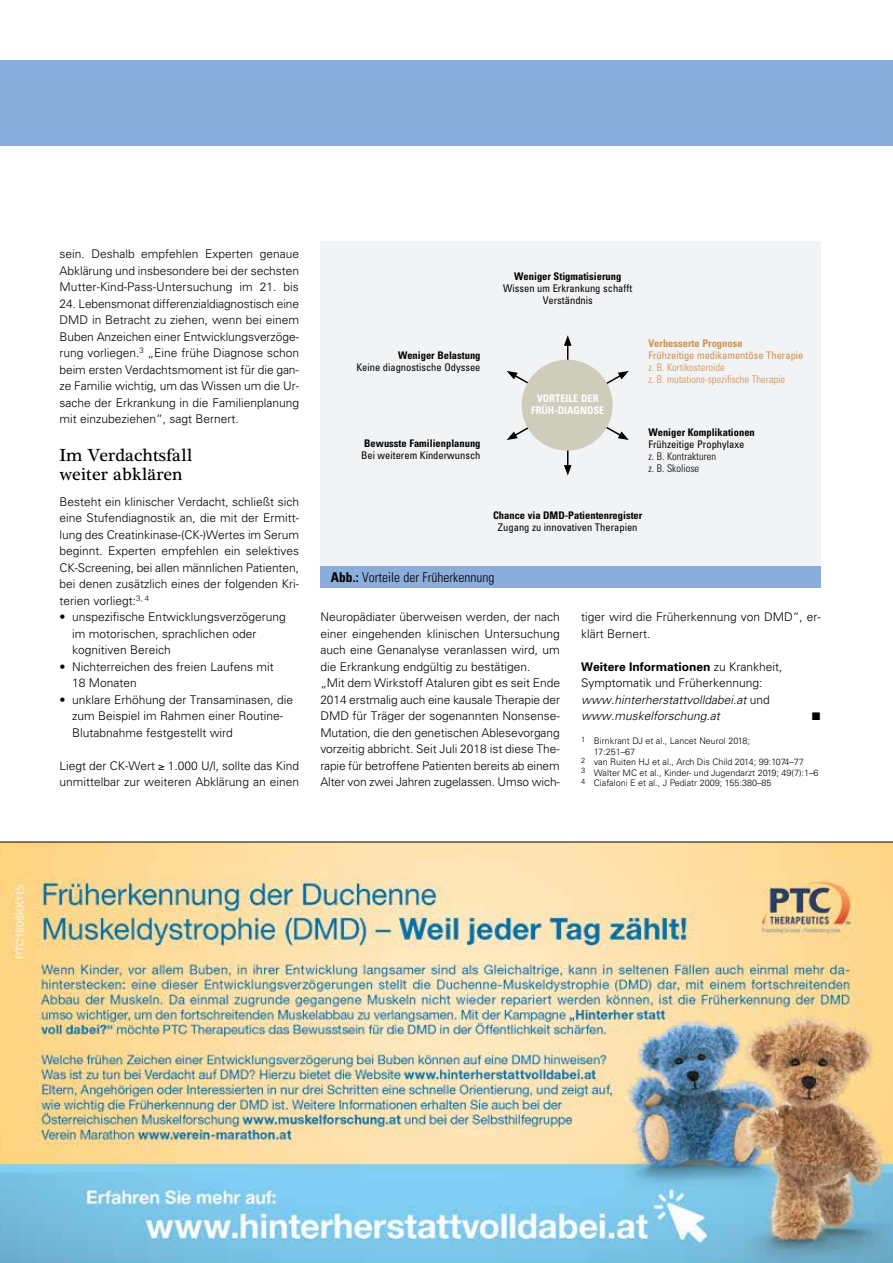
<style>
.page{position:relative;width:893px;height:1263px;background:#fff}
.page>*{position:absolute;margin:0;border:0;box-sizing:border-box;transform-origin:0 0}
.t1{font:18px/19.5px "Plantagenet Cherokee";color:#000}
.t2{font:300 condensed 13.5px "Univers";color:#000}
.t3{font:300 12px/16.5px "Univers";color:#000}
.t4{font:italic 300 12px/16.5px "Univers";color:#000}
.t5{font:condensed 10.5px/12px "Univers";color:#000;text-align:center}
.t6{font:700 condensed 10.5px "Univers";color:#000}
.t7{font:300 condensed 10.5px/12px "Univers";color:#ce9150}
.t8{font:condensed 10.5px "Univers";color:#ce9150}
.t9{font:300 condensed 10.5px/12px "Univers";color:#000}
.t10{font:700 condensed 10.5px/12px "Univers";color:#fff;text-align:center}
.t11{font:700 condensed 10.5px "Univers";color:#ce9150}
.t12{font:300 9px "Univers";color:#000}
.s1{font-weight:700}
.s2{font-weight:700;font-style:normal}
.s3{font-style:normal}
</style>
<div class="page">
<div style="left:0;top:60px;width:893px;height:85px;background:#8aaddc"></div>
<img style="left:0;top:843px;width:893px;height:420px">
<hr style="left:0;top:842px;width:893px;height:1px;background:#000">
<div style="left:320px;top:242px;width:501px;height:325px;background:#f2f3f5"></div>
<div style="left:320px;top:567px;width:501px;height:21px;background:#8aaddc"></div>
<svg style="left:564px;top:451px;width:8px;height:25px"></svg>
<svg style="left:564px;top:335px;width:8px;height:25px"></svg>
<svg style="left:603px;top:371px;width:26px;height:15px"></svg>
<svg style="left:507px;top:421px;width:25px;height:19px"></svg>
<svg style="left:507px;top:371px;width:30px;height:17px"></svg>
<svg style="left:607px;top:427px;width:22px;height:13px"></svg>
<div style="left:522px;top:360px;width:91px;height:91px;background:#ceccbb;border-radius:50%"></div>
<p class="t3" style="left:60px;top:246px;width:241px;text-align:justify">sein. Deshalb empfehlen Experten genaue Abklärung und insbesondere bei der sechsten Mutter-Kind-Pass-Untersuchung im 21. bis</p>
<p class="t3" style="left:60px;top:295px;width:241px;text-align:justify">24. Lebensmonat differenzialdiagnostisch eine DMD in Betracht zu ziehen, wenn bei einem Buben Anzeichen einer Entwicklungsverzöge&shy;rung vorliegen.<sup>3</sup> „Eine frühe Diagnose schon beim ersten Verdachtsmoment ist für die gan&shy;ze Familie wichtig, um das Wissen um die Ur&shy;sache der Erkrankung in die Familienplanung mit einzubeziehen“, sagt Bernert.</p>
<h1 class="t1" style="left:60px;top:445px;width:135px">Im Verdachtsfall weiter abklären</h1>
<p class="t3" style="left:60px;top:493px;width:241px;text-align:justify">Besteht ein klinischer Verdacht, schließt sich eine Stufendiagnostik an, die mit der Ermitt&shy;lung des Creatinkinase-(CK-)Wertes im Serum beginnt. Experten empfehlen ein selektives CK-Screening, bei allen männlichen Patienten, bei denen zusätzlich eines der folgenden Kri&shy;terien vorliegt:<sup>3,</sup> <sup>4</sup></p>
<p class="t3" style="left:72px;top:609px;width:215px;text-indent:-13px">• unspezifische Entwicklungsverzögerung im motorischen, sprachlichen oder kognitiven Bereich</p>
<p class="t3" style="left:72px;top:658px;width:203px;text-indent:-13px">• Nichterreichen des freien Laufens mit<br>18 Monaten</p>
<p class="t3" style="left:72px;top:691px;width:222px;text-indent:-13px">• unklare Erhöhung der Transaminasen, die zum Beispiel im Rahmen einer Routine-<br>Blutabnahme festgestellt wird</p>
<p class="t3" style="left:60px;top:757px;width:241px">Liegt der CK-Wert ≥ 1.000 U/l, sollte das Kind unmittelbar zur weiteren Abklärung an einen</p>
<p class="t6" style="left:398px;top:348px;width:84px">Weniger Belastung</p>
<p class="t5" style="left:356px;top:361px;width:126px">Keine diagnostische Odyssee</p>
<p class="t6" style="left:364px;top:437px;width:118px">Bewusste Familienplanung</p>
<p class="t5" style="left:361px;top:449px;width:121px">Bei weiterem Kinderwunsch</p>
<p class="t6" style="left:514px;top:270px;width:108px">Weniger Stigmatisierung</p>
<p class="t5" style="left:503px;top:282px;width:130px">Wissen um Erkrankung schafft<br>Verständnis</p>
<p class="t10" style="left:531px;top:392px;width:75px">VORTEILE DER<br>FRÜH-DIAGNOSE</p>
<p class="t11" style="left:648px;top:336px;width:96px">Verbesserte Prognose</p>
<p class="t8" style="left:648px;top:348px;width:157px">Frühzeitige medikamentöse Therapie</p>
<p class="t7" style="left:648px;top:361px;width:138px">z. B. Kortikosteroide<br>z. B. mutations-spezifische Therapie</p>
<p class="t6" style="left:648px;top:426px;width:108px">Weniger Komplikationen</p>
<p class="t5" style="left:648px;top:439px;width:97px">Frühzeitige Prophylaxe</p>
<p class="t9" style="left:648px;top:451px;width:69px">z. B. Kontrakturen z. B. Skoliose</p>
<p class="t6" style="left:493px;top:509px;width:151px">Chance via DMD-Patientenregister</p>
<p class="t5" style="left:498px;top:521px;width:141px">Zugang zu innovativen Therapien</p>
<p class="t2" style="left:331px;top:569px;width:165px"><span class="s1">Abb.:</span> Vorteile der Früherkennung</p>
<p class="t3" style="left:320px;top:609px;width:241px">Neuropädiater überweisen werden, der nach einer eingehenden klinischen Untersuchung auch eine Genanalyse veranlassen wird, um die Erkrankung endgültig zu bestätigen.<br>„Mit dem Wirkstoff Ataluren gibt es seit Ende 2014 erstmalig auch eine kausale Therapie der DMD für Träger der sogenannten Nonsense-Mutation, die den genetischen Ablesevorgang vorzeitig abbricht. Seit Juli 2018 ist diese The&shy;rapie für betroffene Patienten bereits ab einem Alter von zwei Jahren zugelassen. Umso wich-</p>
<p class="t3" style="left:581px;top:609px;width:241px">tiger wird die Früherkennung von DMD“, er&shy;klärt Bernert.</p>
<p class="t4" style="left:581px;top:658px;width:203px"><span class="s2">Weitere Informationen</span> <span class="s3">zu Krankheit, Symptomatik und Früherkennung: </span>www.hinterherstattvolldabei.at <span class="s3">und </span>www.muskelforschung.at</p>
<p class="t12" style="left:581px;top:735px;width:170px"><sup>1</sup> Birnkrant DJ et al., Lancet Neurol 2018;</p>
<p class="t12" style="left:594px;top:746px;width:43px">17:251–67</p>
<p class="t12" style="left:581px;top:756px;width:224px"><sup>2</sup> van Ruiten HJ et al., Arch Dis Child 2014; 99:1074–77</p>
<p class="t12" style="left:581px;top:767px;width:239px"><sup>3</sup> Walter MC et al., Kinder- und Jugendarzt 2019; 49(7):1–6</p>
<p class="t12" style="left:581px;top:777px;width:192px"><sup>4</sup> Ciafaloni E et al., J Pediatr 2009; 155:380–85</p>
</div>
